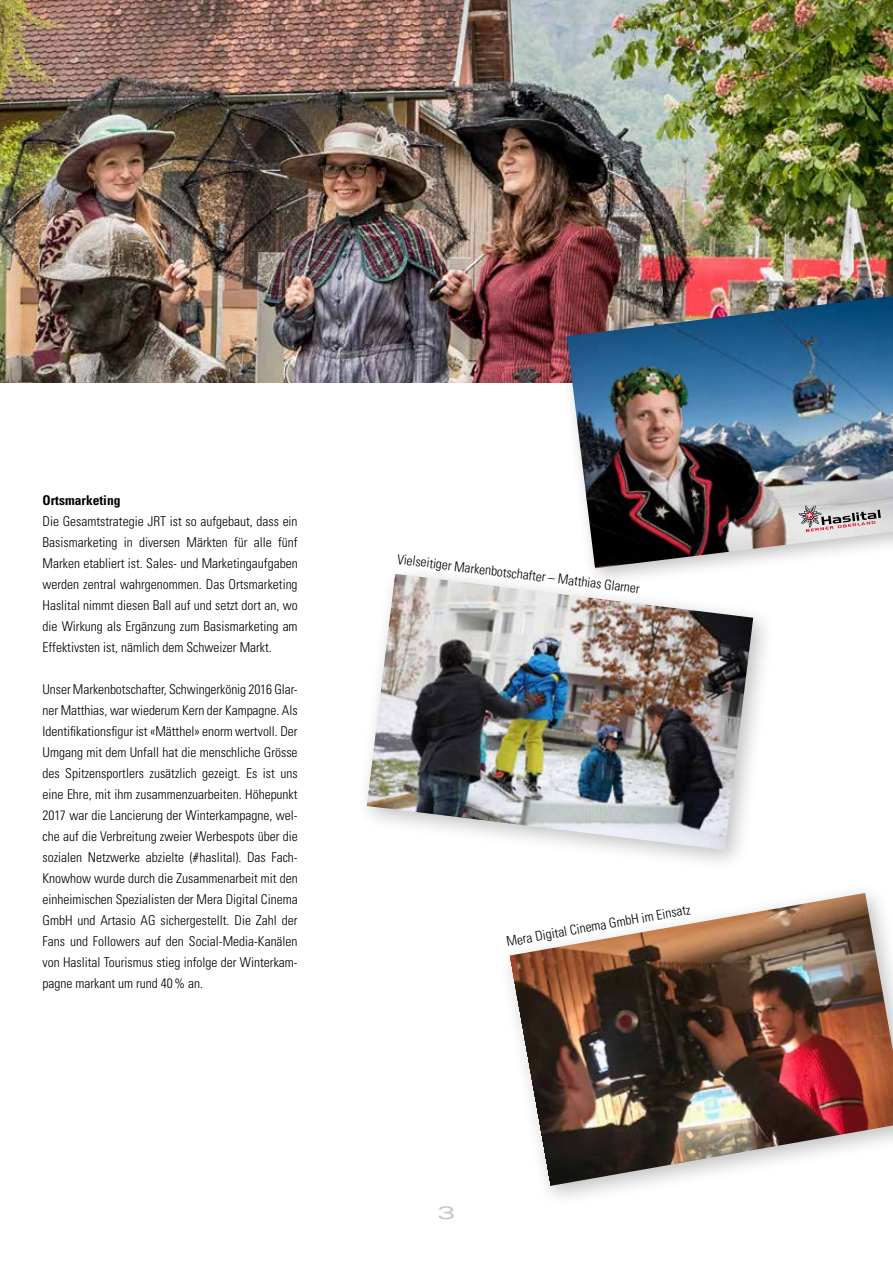
<style>
.page{position:relative;width:893px;height:1263px;background:#fff}
.page>*{position:absolute;margin:0;border:0;box-sizing:border-box;transform-origin:0 0}
.t1{font:expanded 18px "Univers LT Std";color:#c6c7c8;scale:1.4 1}
.t2{font:300 condensed 13.5px/21px "Univers LT Std";color:#000;text-align:justify}
.t3{font:700 condensed 13.5px "Univers LT Std";color:#000}
</style>
<div class="page">
<img style="left:0;top:0;width:893px;height:383px">
<div style="left:355px;top:562px;width:421px;height:311px;background:#000;opacity:.25"></div>
<img style="left:367px;top:574px;width:386px;height:276px">
<img style="left:509px;top:893px;width:384px;height:293px">
<div style="left:556px;top:282px;width:337px;height:307px;background:#000;opacity:.25"></div>
<img style="left:567px;top:296px;width:326px;height:272px">
<img style="left:571px;top:349px;width:221px;height:219px">
<svg style="left:798px;top:504px;width:83px;height:28px;background:#bdb3b4"></svg>
<p class="t3" style="left:43px;top:492px;width:79px">Ortsmarketing</p>
<p class="t2" style="left:43px;top:511px;width:257px">Die Gesamtstrategie JRT ist so aufgebaut, dass ein Basismarketing in diversen Märkten für alle fünf Marken etabliert ist. Sales- und Marketingaufgaben werden zentral wahrgenommen. Das Ortsmarketing Haslital nimmt diesen Ball auf und setzt dort an, wo die Wirkung als Ergänzung zum Basismarketing am Effektivsten ist, nämlich dem Schweizer Markt.</p>
<p class="t2" style="left:43px;top:679px;width:257px">Unser Markenbotschafter, Schwingerkönig 2016 Glar&shy;ner Matthias, war wiederum Kern der Kampagne. Als Identifikationsfigur ist «Mätthel» enorm wertvoll. Der Umgang mit dem Unfall hat die menschliche Grösse des Spitzensportlers zusätzlich gezeigt. Es ist uns eine Ehre, mit ihm zusammenzuarbeiten. Höhepunkt 2017 war die Lancierung der Winterkampagne, wel&shy;che auf die Verbreitung zweier Werbespots über die sozialen Netzwerke abzielte (#haslital). Das Fach-Knowhow wurde durch die Zusammenarbeit mit den einheimischen Spezialisten der Mera Digital Cinema GmbH und Artasio AG sichergestellt. Die Zahl der Fans und Followers auf den Social-Media-Kanälen von Haslital Tourismus stieg infolge der Winterkam&shy;pagne markant um rund 40% an.</p>
<p class="t2" style="left:399px;top:548px;width:246px;rotate:7deg">Vielseitiger Markenbotschafter – Matthias Glarner</p>
<p class="t2" style="left:505px;top:931px;width:188px;rotate:-10deg">Mera Digital Cinema GmbH im Einsatz</p>
<h1 class="t1" style="left:437px;top:1202px;width:15px">3</h1>
</div>
